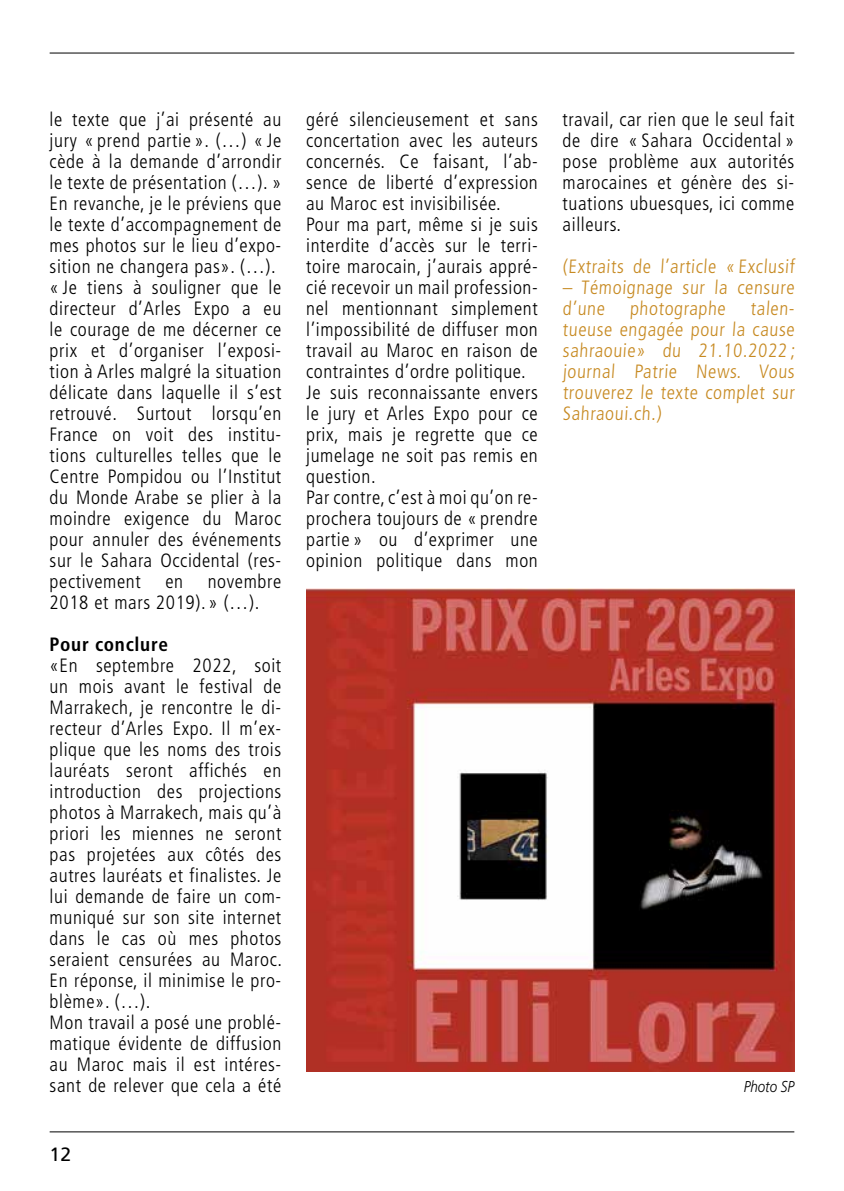
<style>
.page{position:relative;width:844px;height:1191px;background:#fff}
.page>*{position:absolute;margin:0;border:0;box-sizing:border-box;transform-origin:0 0}
.t1{font:300 condensed 19.25px/21px "Frutiger";letter-spacing:.03em;color:#000}
.t2{font:300 condensed 19.25px/21px "Frutiger";color:#c78a22;text-align:justify}
.t3{font:700 condensed 19.25px "Frutiger";letter-spacing:.035em;color:#000}
.t4{font:19.25px "Frutiger";color:#000}
.t5{font:italic 300 15.75px "Frutiger";color:#000;scale:.85 1}
</style>
<div class="page">
<hr style="left:50px;top:1131px;width:744px;height:1px;background:#000">
<hr style="left:50px;top:53px;width:744px;height:1px;background:#000">
<img style="left:306px;top:588px;width:488px;height:483px">
<p class="t1" style="left:50px;top:109px;width:233px">le texte que j’ai présenté au jury « prend partie ». (…) « Je cède à la demande d’arrondir le texte de présentation (…). »<br>En revanche, je le préviens que le texte d’accompagnement de mes photos sur le lieu d’expo&shy;sition ne changera pas». (…). « Je tiens à souligner que le directeur d’Arles Expo a eu le courage de me décerner ce prix et d’organiser l’exposi&shy;tion à Arles malgré la situation délicate dans laquelle il s’est retrouvé. Surtout lorsqu’en<br>France on voit des institu&shy;tions culturelles telles que le<br>Centre Pompidou ou l’Institut du Monde Arabe se plier à la moindre exigence du Maroc pour annuler des événements sur le Sahara Occidental (res&shy;pectivement</p>
<p class="t1" style="left:50px;top:571px;width:233px;text-indent:158px">novembre<br>2018 et mars 2019). » (…).</p>
<p class="t3" style="left:50px;top:633px;width:120px">Pour conclure</p>
<p class="t1" style="left:50px;top:655px;width:234px">«En septembre 2022, soit un mois avant le festival de<br>Marrakech, je rencontre le di&shy;recteur d’Arles Expo. Il m’ex&shy;plique que les noms des trois lauréats seront affichés en introduction des projections photos à Marrakech, mais qu’à priori les miennes ne seront pas projetées aux côtés des autres lauréats et finalistes. Je lui demande de faire un com&shy;muniqué sur son site internet dans le cas où mes photos seraient censurées au Maroc.<br>En réponse, il minimise le pro&shy;blème». (…).<br>Mon travail a posé une problé&shy;matique évidente de diffusion au Maroc mais il est intéres&shy;sant de relever que cela a été</p>
<p class="t1" style="left:165px;top:571px;width:19px">en</p>
<p class="t4" style="left:50px;top:1142px;width:23px">12</p>
<p class="t1" style="left:306px;top:109px;width:233px">géré silencieusement et sans concertation avec les auteurs concernés. Ce faisant, l’ab&shy;sence de liberté d’expression au Maroc est invisibilisée.<br>Pour ma part, même si je suis interdite d’accès sur le terri&shy;toire marocain, j’aurais appré&shy;cié recevoir un mail profession&shy;nel mentionnant simplement l’impossibilité de diffuser mon travail au Maroc en raison de contraintes d’ordre politique.<br>Je suis reconnaissante envers le jury et Arles Expo pour ce prix, mais je regrette que ce jumelage ne soit pas remis en question.<br>Par contre, c’est à moi qu’on re&shy;prochera toujours de « prendre partie » ou d’exprimer une opinion politique dans mon</p>
<p class="t1" style="left:562px;top:109px;width:233px;text-align:justify">travail, car rien que le seul fait de dire « Sahara Occidental » pose problème aux autorités marocaines et génère des si&shy;tuations ubuesques, ici comme ailleurs.</p>
<p class="t2" style="left:562px;top:256px;width:233px">(Extraits de l’article « Exclusif</p>
<p class="t2" style="left:562px;top:277px;width:235px">– Témoignage sur la censure d’une photographe talen&shy;tueuse engagée pour la cause sahraouie» du 21.10.2022 ; journal Patrie News. Vous trouverez le texte complet sur Sahraoui.ch.)</p>
<p class="t5" style="left:743px;top:1078px;width:61px">Photo SP</p>
</div>
